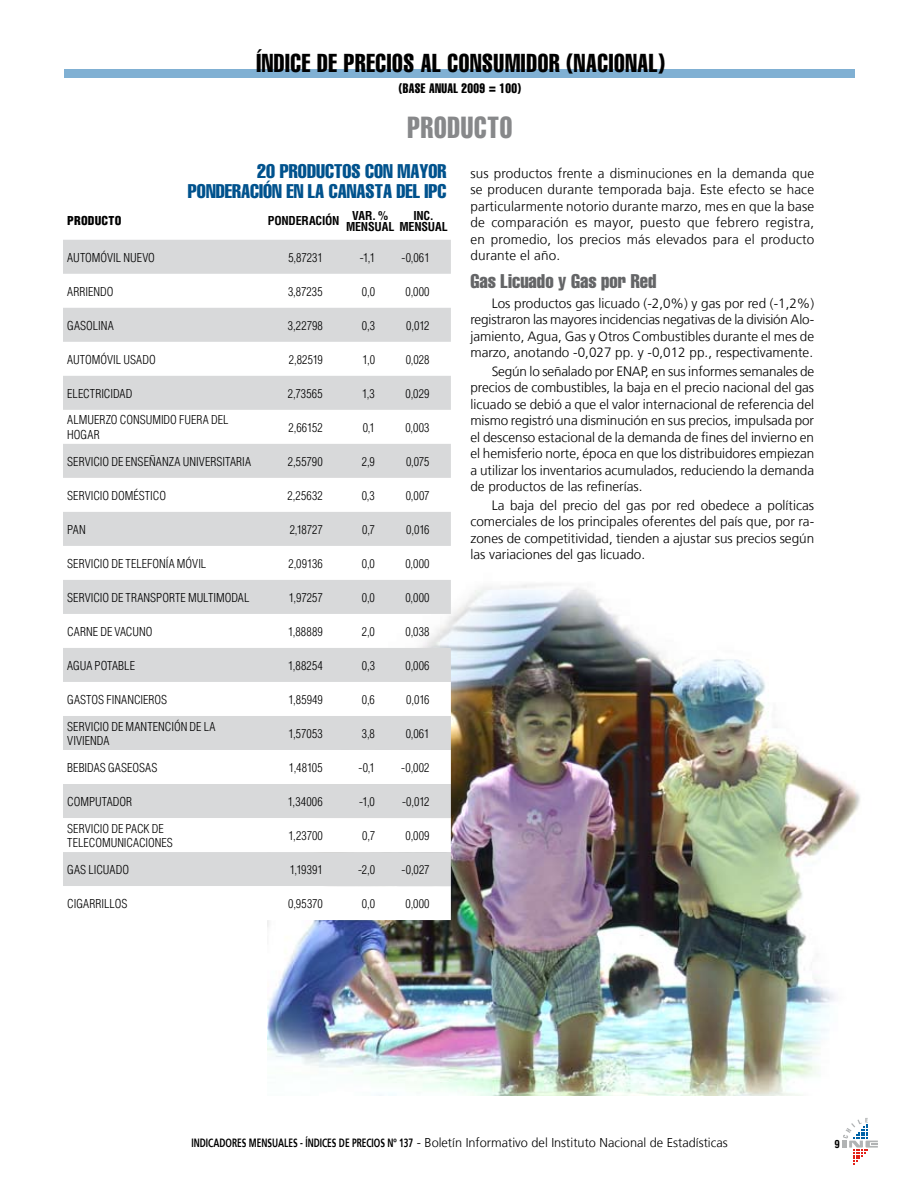
<style>
.page{position:relative;width:918px;height:1188px;background:#fff}
.page>*{position:absolute;margin:0;border:0;box-sizing:border-box;transform-origin:0 0}
.t1{font:extra-condensed 30px "Helvetica";color:#87888a;scale:.9 1}
.t2{font:extra-condensed 25.5px "Helvetica";color:#000;scale:.9 1}
.t3{font:extra-condensed 19.5px/20.2px "Helvetica";color:#00528d;text-align:right}
.t4{font:extra-condensed 19.5px "Helvetica";color:#646567}
.t5{font:300 13.5px/16.5px "Frutiger";color:#000;text-align:justify}
.t6{font:extra-condensed 13.5px "Helvetica";letter-spacing:.03em;color:#000;scale:.9 1}
.t7{font:300 12.75px "Frutiger";color:#000}
.t8{font:300 condensed 12px/14.4px "Helvetica";letter-spacing:.005em;color:#000}
.t9{font:700 condensed 12px/11.4px "Helvetica";letter-spacing:-.015em;color:#000}
.t10{font:900 condensed 12px "Helvetica";letter-spacing:.015em;color:#000}
.t11{font:700 condensed 10.8px "Helvetica";color:#000}
.s1{font-weight:700;font-size:12px}
</style>
<div class="page">
<svg style="left:842px;top:1118px;width:36px;height:46px"></svg>
<img style="left:267px;top:584px;width:593px;height:511px">
<div style="left:64px;top:69px;width:791px;height:9px;background:#80b0d3"></div>
<svg style="left:63px;top:240px;width:388px;height:442px;fill:#d8d9da"></svg>
<svg style="left:63px;top:682px;width:388px;height:238px"></svg>
<h2 class="t2" style="left:256px;top:47px;width:11px">ÍNDICE</h2>
<h2 class="t2" style="left:317px;top:47px;width:42px">DE PRECIOS</h2>
<h2 class="t2" style="left:421px;top:47px;width:43px">AL CONSUMIDOR</h2>
<h2 class="t2" style="left:566px;top:47px;width:21px">(NACIONAL</h2>
<h2 class="t2" style="left:658px;top:47px;width:9px">)</h2>
<p class="t6" style="left:399px;top:80px;width:41px">(BASE ANUAL</p>
<p class="t6" style="left:461px;top:80px;width:68px">2009 = 100)</p>
<h1 class="t1" style="left:407px;top:108px;width:16px">PRODUC</h1>
<h1 class="t1" style="left:487px;top:108px;width:28px">TO</h1>
<p class="t5" style="left:470px;top:165px;width:345px">sus productos frente a disminuciones en la demanda que se producen durante temporada baja. Este efecto se hace particularmente notorio durante marzo, mes en que la base de comparación es mayor, puesto que febrero registra, en promedio, los precios más elevados para el producto durante el año.</p>
<h3 class="t4" style="left:470px;top:269px;width:187px">GAS LICUADO Y GAS POR RED</h3>
<p class="t5" style="left:470px;top:295px;width:345px;text-indent:21px">Los productos gas licuado (-2,0%) y gas por red (-1,2%) registraron las mayores incidencias negativas de la división Alo&shy;jamiento, Agua, Gas y Otros Combustibles durante el mes de marzo, anotando -0,027 pp. y -0,012 pp., respectivamente.</p>
<p class="t5" style="left:470px;top:363px;width:345px;text-indent:21px">Según lo señalado por ENAP, en sus informes semanales de precios de combustibles, la baja en el precio nacional del gas licuado se debió a que el valor internacional de referencia del mismo registró una disminución en sus precios, impulsada por el descenso estacional de la demanda de fines del invierno en el hemisferio norte, época en que los distribuidores empiezan a utilizar los inventarios acumulados, reduciendo la demanda de productos de las refinerías.</p>
<p class="t5" style="left:470px;top:497px;width:345px;text-indent:21px">La baja del precio del gas por red obedece a políticas comerciales de los principales oferentes del país que, por ra&shy;zones de competitividad, tienden a ajustar sus precios según las variaciones del gas licuado.</p>
<h3 class="t3" style="left:188px;top:161px;width:260px">20 PRODUCTOS CON MAYOR<br>PONDERACIÓN EN LA CANASTA DEL IPC</h3>
<p class="t9" style="left:413px;top:209px;width:22px">INC.</p>
<p class="t10" style="left:67px;top:214px;width:56px">PRODUCTO</p>
<p class="t9" style="left:268px;top:215px;width:73px">PONDERACIÓN</p>
<p class="t9" style="left:346px;top:209px;width:103px;text-indent:6px">VAR. %<br>MENSUAL MENSUAL</p>
<p class="t8" style="left:67px;top:250px;width:89px">AUTOMÓVIL NUEVO</p>
<p class="t8" style="left:288px;top:250px;width:36px">5,87231</p>
<p class="t8" style="left:360px;top:250px;width:17px">-1,1</p>
<p class="t8" style="left:401px;top:250px;width:30px">-0,061</p>
<p class="t8" style="left:67px;top:284px;width:48px">ARRIENDO</p>
<p class="t8" style="left:288px;top:284px;width:36px">3,87235</p>
<p class="t8" style="left:362px;top:284px;width:15px">0,0</p>
<p class="t8" style="left:405px;top:284px;width:26px">0,000</p>
<p class="t8" style="left:67px;top:318px;width:48px">GASOLINA</p>
<p class="t8" style="left:288px;top:318px;width:36px">3,22798</p>
<p class="t8" style="left:362px;top:318px;width:15px">0,3</p>
<p class="t8" style="left:406px;top:318px;width:25px">0,012</p>
<p class="t8" style="left:67px;top:352px;width:90px">AUTOMÓVIL USADO</p>
<p class="t8" style="left:289px;top:352px;width:35px">2,82519</p>
<p class="t8" style="left:362px;top:352px;width:14px">1,0</p>
<p class="t8" style="left:406px;top:352px;width:25px">0,028</p>
<p class="t8" style="left:67px;top:386px;width:67px">ELECTRICIDAD</p>
<p class="t8" style="left:288px;top:386px;width:36px">2,73565</p>
<p class="t8" style="left:362px;top:386px;width:14px">1,3</p>
<p class="t8" style="left:406px;top:386px;width:26px">0,029</p>
<p class="t8" style="left:67px;top:413px;width:163px">ALMUERZO CONSUMIDO FUERA DEL<br>HOGAR</p>
<p class="t8" style="left:289px;top:420px;width:36px">2,66152</p>
<p class="t8" style="left:363px;top:420px;width:14px">0,1</p>
<p class="t8" style="left:405px;top:420px;width:26px">0,003</p>
<p class="t8" style="left:67px;top:454px;width:185px">SERVICIO DE ENSEÑANZA UNIVERSITARIA</p>
<p class="t8" style="left:288px;top:454px;width:36px">2,55790</p>
<p class="t8" style="left:362px;top:454px;width:15px">2,9</p>
<p class="t8" style="left:406px;top:454px;width:25px">0,075</p>
<p class="t8" style="left:67px;top:488px;width:100px">SERVICIO DOMÉSTICO</p>
<p class="t8" style="left:288px;top:488px;width:37px">2,25632</p>
<p class="t8" style="left:362px;top:488px;width:15px">0,3</p>
<p class="t8" style="left:406px;top:488px;width:25px">0,007</p>
<p class="t8" style="left:67px;top:522px;width:20px">PAN</p>
<p class="t8" style="left:290px;top:522px;width:35px">2,18727</p>
<p class="t8" style="left:362px;top:522px;width:14px">0,7</p>
<p class="t8" style="left:406px;top:522px;width:25px">0,016</p>
<p class="t8" style="left:67px;top:556px;width:141px">SERVICIO DE TELEFONÍA MÓVIL</p>
<p class="t8" style="left:288px;top:556px;width:36px">2,09136</p>
<p class="t8" style="left:362px;top:556px;width:15px">0,0</p>
<p class="t8" style="left:405px;top:556px;width:26px">0,000</p>
<p class="t8" style="left:67px;top:590px;width:184px">SERVICIO DE TRANSPORTE MULTIMODAL</p>
<p class="t8" style="left:289px;top:590px;width:35px">1,97257</p>
<p class="t8" style="left:362px;top:590px;width:15px">0,0</p>
<p class="t8" style="left:405px;top:590px;width:26px">0,000</p>
<p class="t8" style="left:67px;top:624px;width:87px">CARNE DE VACUNO</p>
<p class="t8" style="left:288px;top:624px;width:36px">1,88889</p>
<p class="t8" style="left:362px;top:624px;width:15px">2,0</p>
<p class="t8" style="left:405px;top:624px;width:26px">0,038</p>
<p class="t8" style="left:67px;top:658px;width:69px">AGUA POTABLE</p>
<p class="t8" style="left:288px;top:658px;width:36px">1,88254</p>
<p class="t8" style="left:362px;top:658px;width:15px">0,3</p>
<p class="t8" style="left:405px;top:658px;width:26px">0,006</p>
<p class="t8" style="left:67px;top:692px;width:102px">GASTOS FINANCIEROS</p>
<p class="t8" style="left:288px;top:692px;width:36px">1,85949</p>
<p class="t8" style="left:362px;top:692px;width:15px">0,6</p>
<p class="t8" style="left:406px;top:692px;width:25px">0,016</p>
<p class="t8" style="left:67px;top:719px;width:150px">SERVICIO DE MANTENCIÓN DE LA<br>VIVIENDA</p>
<p class="t8" style="left:288px;top:726px;width:36px">1,57053</p>
<p class="t8" style="left:362px;top:726px;width:15px">3,8</p>
<p class="t8" style="left:406px;top:726px;width:25px">0,061</p>
<p class="t8" style="left:67px;top:760px;width:92px">BEBIDAS GASEOSAS</p>
<p class="t8" style="left:289px;top:760px;width:35px">1,48105</p>
<p class="t8" style="left:358px;top:760px;width:18px">-0,1</p>
<p class="t8" style="left:401px;top:760px;width:30px">-0,002</p>
<p class="t8" style="left:67px;top:794px;width:67px">COMPUTADOR</p>
<p class="t8" style="left:288px;top:794px;width:36px">1,34006</p>
<p class="t8" style="left:359px;top:794px;width:17px">-1,0</p>
<p class="t8" style="left:402px;top:794px;width:29px">-0,012</p>
<p class="t8" style="left:67px;top:821px;width:107px">SERVICIO DE PACK DE<br>TELECOMUNICACIONES</p>
<p class="t8" style="left:289px;top:828px;width:36px">1,23700</p>
<p class="t8" style="left:362px;top:828px;width:14px">0,7</p>
<p class="t8" style="left:405px;top:828px;width:26px">0,009</p>
<p class="t8" style="left:67px;top:862px;width:63px">GAS LICUADO</p>
<p class="t8" style="left:290px;top:862px;width:34px">1,19391</p>
<p class="t8" style="left:358px;top:862px;width:18px">-2,0</p>
<p class="t8" style="left:402px;top:862px;width:30px">-0,027</p>
<p class="t8" style="left:67px;top:896px;width:62px">CIGARRILLOS</p>
<p class="t8" style="left:288px;top:896px;width:36px">0,95370</p>
<p class="t8" style="left:362px;top:896px;width:15px">0,0</p>
<p class="t8" style="left:405px;top:896px;width:26px">0,000</p>
<p class="t7" style="left:191px;top:1135px;width:538px"><span class="s1">INDICADORES MENSUALES - ÍNDICES DE PRECIOS Nº 137</span> - Boletín Informativo del Instituto Nacional de Estadísticas</p>
<p class="t11" style="left:834px;top:1138px;width:7px">9</p>
</div>
